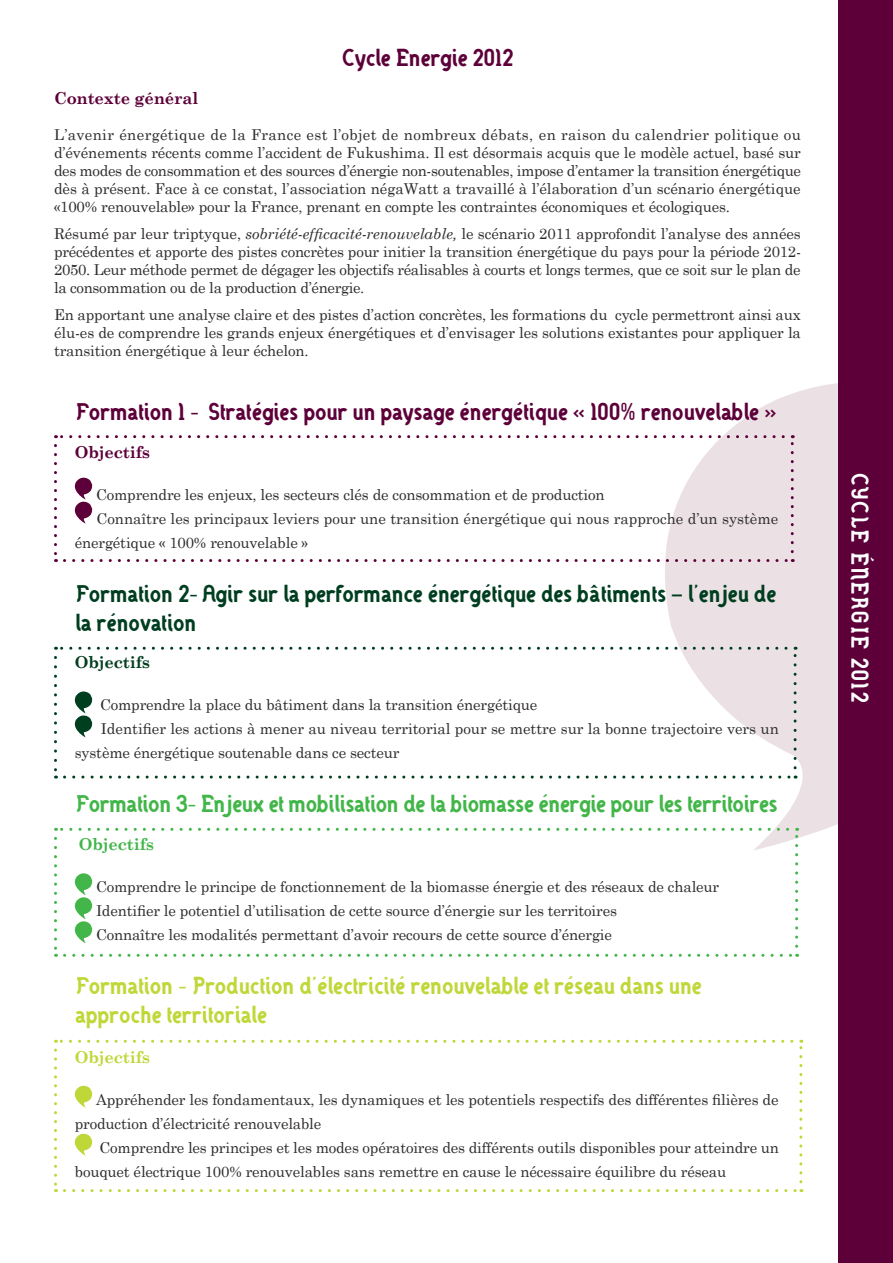
<style>
.page{position:relative;width:893px;height:1263px;background:#fff}
.page>*{position:absolute;margin:0;border:0;box-sizing:border-box;transform-origin:0 0}
.t1{font:700 24px/28.8px "DANOISE";letter-spacing:-.04em;color:#c0d738}
.t2{font:700 24px "DANOISE";letter-spacing:-.04em;color:#5d0039}
.t3{font:700 24px/28.8px "DANOISE";letter-spacing:-.04em;color:#003e20}
.t4{font:700 24px "DANOISE";letter-spacing:-.05em;color:#42b649}
.t5{font:700 24px "DANOISE";letter-spacing:.025em;color:#fbfdfe}
.t6{font:700 16.5px "Century Schoolbook";letter-spacing:-.01em;color:#5d0039}
.t7{font:700 16.5px "Century Schoolbook";letter-spacing:-.01em;color:#003e20}
.t8{font:700 16.5px "Century Schoolbook";letter-spacing:-.01em;color:#42b649}
.t9{font:700 16.5px "Century Schoolbook";letter-spacing:-.01em;color:#c0d738}
.t10{font:15px/18px "Century Schoolbook";letter-spacing:-.01em;color:#2e2b2c}
.s1{font-style:italic}
</style>
<div class="page">
<svg style="left:637px;top:366px;width:202px;height:484px;fill:#ebe1e5"></svg>
<div style="left:839px;top:0;width:54px;height:1263px;background:#5d0039"></div>
<svg style="left:74px;top:477px;width:19px;height:47px"></svg>
<svg style="left:74px;top:691px;width:19px;height:46px"></svg>
<svg style="left:74px;top:873px;width:19px;height:70px"></svg>
<svg style="left:74px;top:1085px;width:19px;height:23px"></svg>
<svg style="left:74px;top:1133px;width:19px;height:23px"></svg>
<svg style="left:54px;top:657px;width:3px;height:121px"></svg>
<svg style="left:65px;top:775px;width:731px;height:3px"></svg>
<svg style="left:794px;top:647px;width:3px;height:121px"></svg>
<svg style="left:56px;top:647px;width:730px;height:3px"></svg>
<svg style="left:54px;top:838px;width:3px;height:119px"></svg>
<svg style="left:65px;top:954px;width:733px;height:3px"></svg>
<svg style="left:795px;top:828px;width:3px;height:118px"></svg>
<svg style="left:56px;top:828px;width:732px;height:3px"></svg>
<svg style="left:54px;top:1050px;width:3px;height:142px"></svg>
<svg style="left:64px;top:1189px;width:738px;height:3px"></svg>
<svg style="left:799px;top:1040px;width:3px;height:142px"></svg>
<svg style="left:56px;top:1040px;width:736px;height:3px"></svg>
<svg style="left:54px;top:445px;width:3px;height:117px"></svg>
<svg style="left:64px;top:559px;width:729px;height:3px"></svg>
<svg style="left:791px;top:435px;width:3px;height:117px"></svg>
<svg style="left:56px;top:435px;width:727px;height:3px"></svg>
<h1 class="t2" style="left:341px;top:42px;width:174px">Cycle Energie 2012</h1>
<p class="t6" style="left:54px;top:88px;width:146px">Contexte général</p>
<p class="t10" style="left:54px;top:125px;width:748px;text-align:justify">L’avenir énergétique de la France est l’objet de nombreux débats, en raison du calendrier politique ou d’événements récents comme l’accident de Fukushima. Il est désormais acquis que le modèle actuel, basé sur des modes de consommation et des sources d’énergie non-soutenables, impose d’entamer la transition énergétique dès à présent. Face à ce constat, l’association négaWatt a travaillé à l’élaboration d’un scénario énergétique «100% renouvelable» pour la France, prenant en compte les contraintes économiques et écologiques.</p>
<p class="t10" style="left:54px;top:224px;width:749px;text-align:justify">Résumé par leur triptyque, <span class="s1">sobriété-efficacité-renouvelable,</span> le scénario 2011 approfondit l’analyse des années précédentes et apporte des pistes concrètes pour initier la transition énergétique du pays pour la période 2012- 2050. Leur méthode permet de dégager les objectifs réalisables à courts et longs termes, que ce soit sur le plan de la consommation ou de la production d’énergie.</p>
<p class="t10" style="left:54px;top:305px;width:748px;text-align:justify">En apportant une analyse claire et des pistes d’action concrètes, les formations du cycle permettront ainsi aux élu-es de comprendre les grands enjeux énergétiques et d’envisager les solutions existantes pour appliquer la transition énergétique à leur échelon.</p>
<h1 class="t2" style="left:75px;top:396px;width:704px">Formation 1 - Stratégies pour un paysage énergétique « 100% renouvelable »</h1>
<p class="t6" style="left:75px;top:442px;width:77px">Objectifs</p>
<p class="t10" style="left:96px;top:485px;width:510px">Comprendre les enjeux, les secteurs clés de consommation et de production</p>
<p class="t10" style="left:97px;top:509px;width:683px">Connaître les principaux leviers pour une transition énergétique qui nous rapproche d’un système</p>
<p class="t10" style="left:75px;top:533px;width:235px">énergétique « 100% renouvelable »</p>
<h1 class="t3" style="left:75px;top:578px;width:703px">Formation 2- Agir sur la performance énergétique des bâtiments – l’enjeu de la rénovation</h1>
<p class="t7" style="left:75px;top:652px;width:77px">Objectifs</p>
<p class="t10" style="left:100px;top:696px;width:439px">Comprendre la place du bâtiment dans la transition énergétique</p>
<p class="t10" style="left:101px;top:720px;width:679px">Identifier les actions à mener au niveau territorial pour se mettre sur la bonne trajectoire vers un</p>
<p class="t10" style="left:75px;top:744px;width:326px">système énergétique soutenable dans ce secteur</p>
<h1 class="t4" style="left:75px;top:789px;width:705px">Formation 3- Enjeux et mobilisation de la biomasse énergie pour les territoires</h1>
<p class="t8" style="left:79px;top:834px;width:77px">Objectifs</p>
<p class="t10" style="left:96px;top:874px;width:625px;line-height:24px">Comprendre le principe de fonctionnement de la biomasse énergie et des réseaux de chaleur<br>Identifier le potentiel d’utilisation de cette source d’énergie sur les territoires<br>Connaître les modalités permettant d’avoir recours de cette source d’énergie</p>
<h1 class="t1" style="left:75px;top:971px;width:629px">Formation - Production d’électricité renouvelable et réseau dans une approche territoriale</h1>
<p class="t9" style="left:75px;top:1047px;width:77px">Objectifs</p>
<p class="t10" style="left:75px;top:1087px;width:705px;line-height:24px;text-indent:21px">Appréhender les fondamentaux, les dynamiques et les potentiels respectifs des différentes filières de production d’électricité renouvelable</p>
<p class="t10" style="left:75px;top:1135px;width:706px;line-height:24px;text-indent:25px">Comprendre les principes et les modes opératoires des différents outils disponibles pour atteindre un bouquet électrique 100% renouvelables sans remettre en cause le nécessaire équilibre du réseau</p>
<h1 class="t5" style="left:875px;top:472px;width:232px;rotate:90deg">Cycle énergie 2012</h1>
</div>
